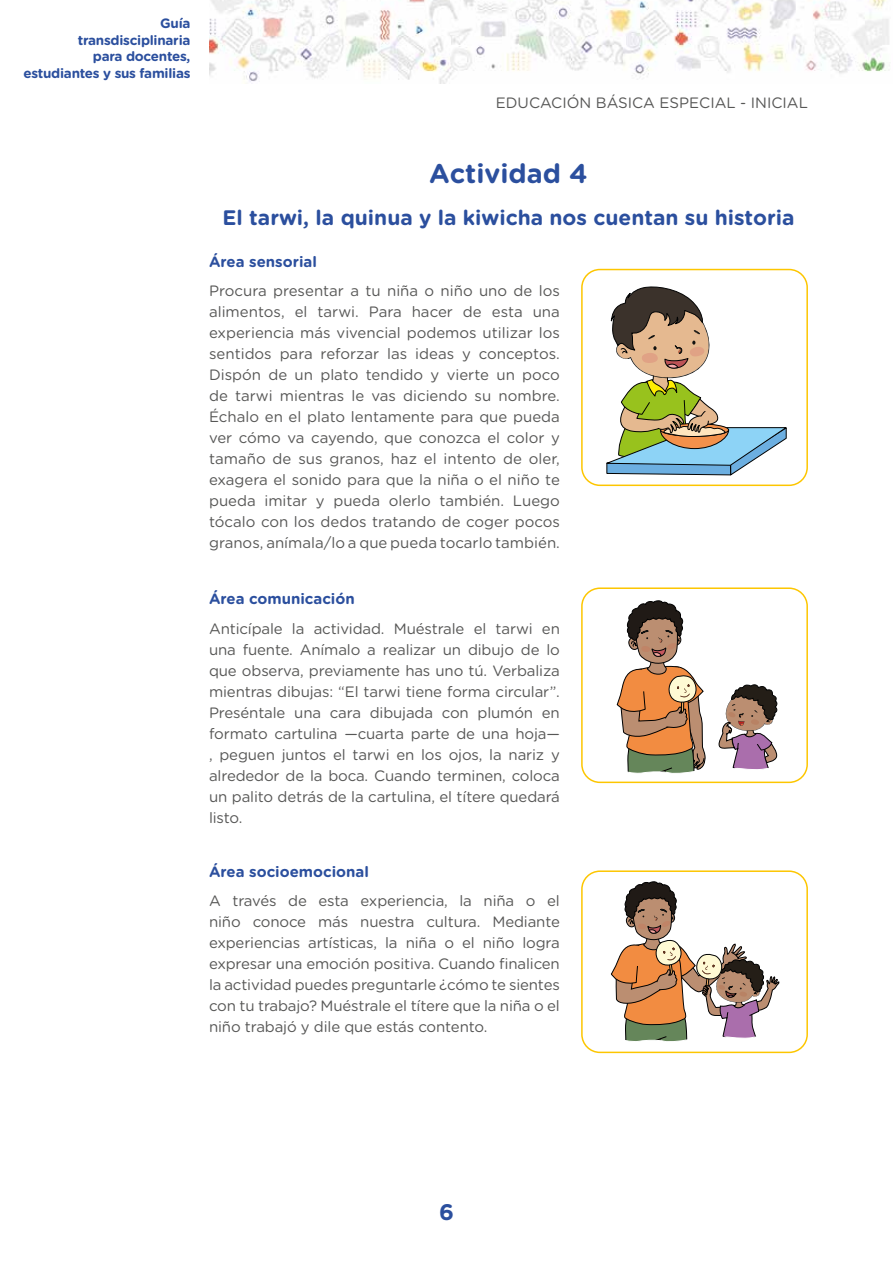
<style>
.page{position:relative;width:893px;height:1263px;background:#fff}
.page>*{position:absolute;margin:0;border:0;box-sizing:border-box;transform-origin:0 0}
.t1{font:700 27px "Gotham Rounded";color:#2b4f9e}
.t2{font:700 22.5px "Gotham Rounded";color:#2b4f9e}
.t3{font:700 21px "Gotham Rounded";color:#2b4f9e}
.t4{font:15px/21px "Gotham Rounded";letter-spacing:-.01em;color:#575756;text-align:justify}
.t5{font:700 15px "Gotham Rounded";color:#2b4f9e}
.t6{font:700 13.5px/16.5px "Gotham Rounded";letter-spacing:-.02em;color:#2b4f9e;text-align:right}
</style>
<div class="page">
<img style="left:210px;top:0;width:680px;height:83px">
<div style="left:581px;top:269px;width:227px;height:217px;border:2px solid #fdc600;border-radius:18px"></div>
<div style="left:581px;top:587px;width:227px;height:196px;border:2px solid #fdc600;border-radius:18px"></div>
<div style="left:581px;top:870px;width:227px;height:183px;border:2px solid #fdc600;border-radius:18px"></div>
<svg style="left:606px;top:286px;width:181px;height:190px"></svg>
<svg style="left:617px;top:600px;width:161px;height:173px"></svg>
<svg style="left:611px;top:881px;width:168px;height:161px"></svg>
<p class="t6" style="left:23px;top:15px;width:169px">Guía<br>transdisciplinaria<br>para docentes, estudiantes y sus familias</p>
<p class="t4" style="left:496px;top:91px;width:314px">EDUCACIÓN BÁSICA ESPECIAL - INICIAL</p>
<h1 class="t1" style="left:429px;top:154px;width:160px">Actividad 4</h1>
<h3 class="t3" style="left:222px;top:202px;width:574px">El tarwi, la quinua y la kiwicha nos cuentan su historia</h3>
<p class="t5" style="left:209px;top:250px;width:109px">Área sensorial</p>
<p class="t4" style="left:209px;top:280px;width:352px">Procura presentar a tu niña o niño uno de los alimentos, el tarwi. Para hacer de esta una experiencia más vivencial podemos utilizar los sentidos para reforzar las ideas y conceptos.<br>Dispón de un plato tendido y vierte un poco de tarwi mientras le vas diciendo su nombre.<br>Échalo en el plato lentamente para que pueda ver cómo va cayendo, que conozca el color y tamaño de sus granos, haz el intento de oler, exagera el sonido para que la niña o el niño te pueda imitar y pueda olerlo también. Luego tócalo con los dedos tratando de coger pocos granos, anímala/lo a que pueda tocarlo también.</p>
<p class="t5" style="left:209px;top:588px;width:147px">Área comunicación</p>
<p class="t4" style="left:209px;top:617px;width:352px">Anticípale la actividad. Muéstrale el tarwi en una fuente. Anímalo a realizar un dibujo de lo que observa, previamente has uno tú. Verbaliza mientras dibujas: “El tarwi tiene forma circular”.<br>Preséntale una cara dibujada con plumón en formato cartulina —cuarta parte de una hoja— , peguen juntos el tarwi en los ojos, la nariz y alrededor de la boca. Cuando terminen, coloca un palito detrás de la cartulina, el títere quedará listo.</p>
<p class="t5" style="left:209px;top:860px;width:161px">Área socioemocional</p>
<p class="t4" style="left:209px;top:890px;width:352px">A través de esta experiencia, la niña o el niño conoce más nuestra cultura. Mediante experiencias artísticas, la niña o el niño logra expresar una emoción positiva. Cuando finalicen la actividad puedes preguntarle ¿cómo te sientes con tu trabajo? Muéstrale el títere que la niña o el niño trabajó y dile que estás contento.</p>
<h2 class="t2" style="left:439px;top:1195px;width:16px">6</h2>
</div>
